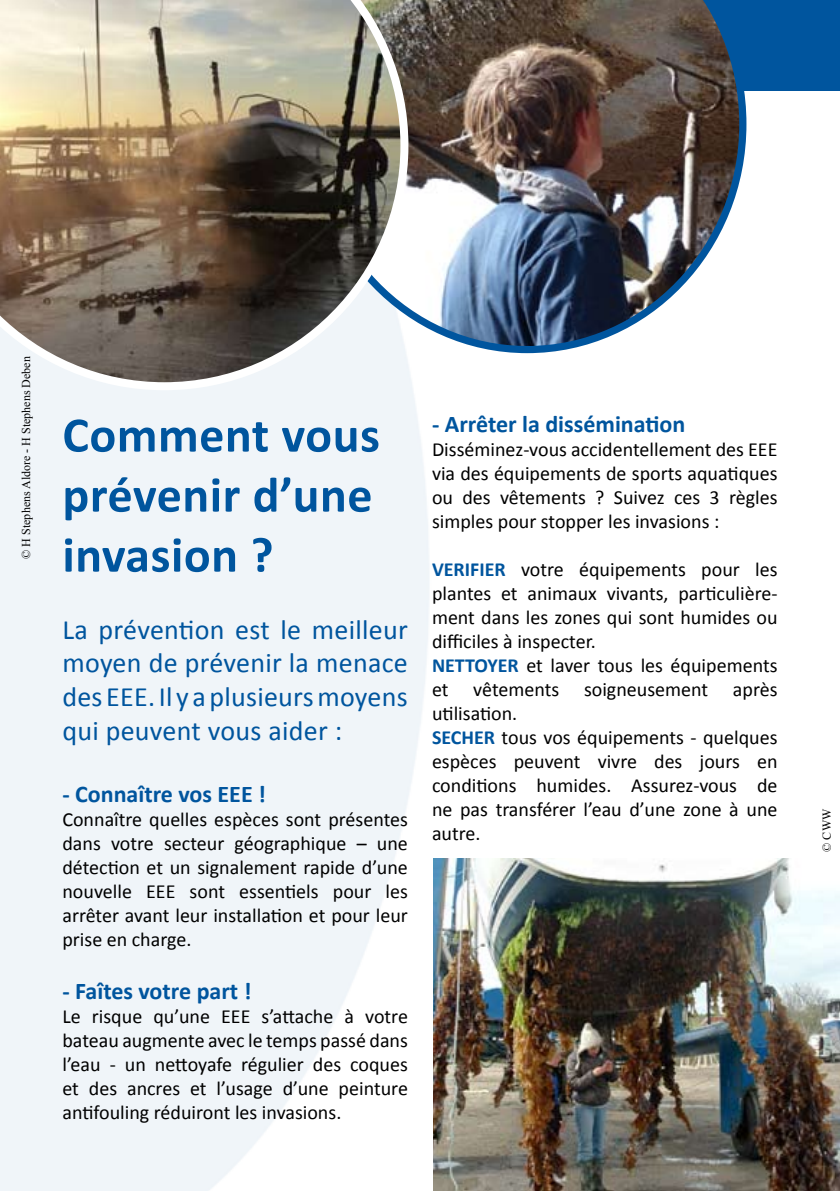
<style>
.page{position:relative;width:840px;height:1191px;background:#fff}
.page>*{position:absolute;margin:0;border:0;box-sizing:border-box;transform-origin:0 0}
.t1{font:700 50px/60px "Calibri";letter-spacing:.01em;color:#00559e}
.t2{font:28px/33.6px "Calibri";letter-spacing:.01em;color:#00559e;text-align:justify}
.t3{font:700 24px "Calibri";color:#00559e}
.t4{font:20px/24px "Calibri";color:#000;text-align:justify}
.t5{font:12px "Times New Roman";color:#000}
.s1{font-weight:700;color:#00559e}
</style>
<div class="page">
<img style="left:433px;top:858px;width:406px;height:333px">
<div style="left:0;top:0;width:839px;height:91px;background:#00559e"></div>
<img style="left:408px;top:0;width:338px;height:353px">
<img style="left:0;top:0;width:408px;height:390px">
<p class="t5" style="left:18px;top:558px;width:204px;rotate:-90deg">© H Stephens Aldore - H Stephens Deben</p>
<h1 class="t1" style="left:62px;top:405px;width:319px">Comment vous prévenir d’une invasion ?</h1>
<h2 class="t2" style="left:62px;top:613px;width:347px">La prévention est le meilleur moyen de prévenir la menace des EEE. Il y a plusieurs moyens qui peuvent vous aider :</h2>
<p class="t3" style="left:62px;top:778px;width:205px">- Connaître vos EEE !</p>
<p class="t4" style="left:62px;top:807px;width:347px">Connaître quelles espèces sont présentes dans votre secteur géographique – une détection et un signalement rapide d’une nouvelle EEE sont essentiels pour les arrêter avant leur installation et pour leur prise en charge.</p>
<p class="t3" style="left:62px;top:975px;width:190px">- Faîtes votre part !</p>
<p class="t4" style="left:62px;top:1004px;width:347px">Le risque qu’une EEE s’attache à votre bateau augmente avec le temps passé dans l’eau - un nettoyafe régulier des coques et des ancres et l’usage d’une peinture antifouling réduiront les invasions.</p>
<p class="t3" style="left:432px;top:409px;width:255px">- Arrêter la dissémination</p>
<p class="t4" style="left:432px;top:437px;width:347px">Disséminez-vous accidentellement des EEE via des équipements de sports aquatiques ou des vêtements ? Suivez ces 3 règles simples pour stopper les invasions :</p>
<p class="t4" style="left:432px;top:557px;width:347px;text-align:left"><span class="s1">VERIFIER</span> votre équipements pour les plantes et animaux vivants, particulière&shy;ment dans les zones qui sont humides ou difficiles à inspecter.<br><span class="s1">NETTOYER</span> et laver tous les équipements et vêtements soigneusement après utilisation.<br><span class="s1">SECHER</span> tous vos équipements - quelques espèces peuvent vivre des jours en conditions humides. Assurez-vous de ne pas transférer l’eau d’une zone à une autre.</p>
<p class="t5" style="left:818px;top:851px;width:44px;rotate:-90deg">© CWW</p>
</div>
